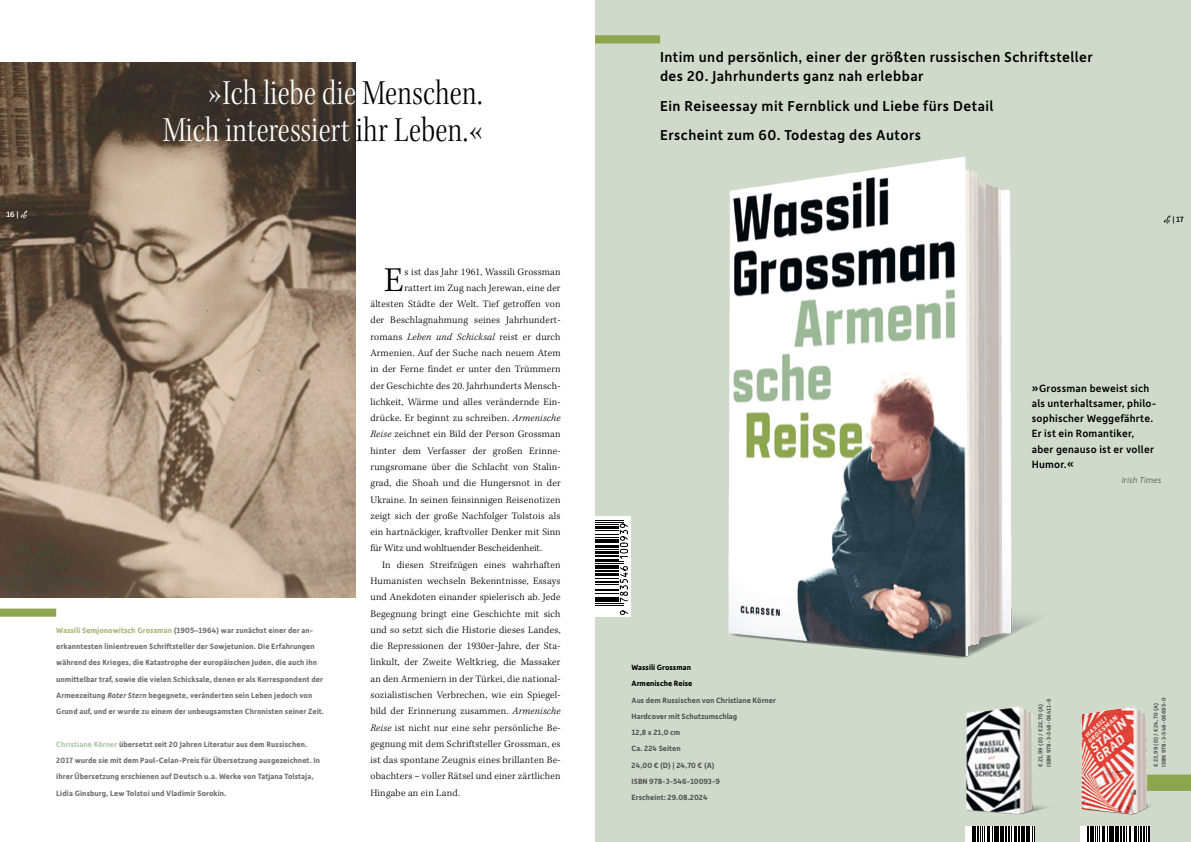
<style>
.page{position:relative;width:1191px;height:842px;background:#fff}
.page>*{position:absolute;margin:0;border:0;box-sizing:border-box;transform-origin:0 0}
.t1{font:36.6px/36.6px "Kepler Std Light Cn Subh";letter-spacing:.005em;color:#fff;text-align:right}
.t2{font:300 35.8px "Kepler Std";color:#000}
.t3{font:500 15.3px/18.3px "Depot New";letter-spacing:.03em;color:#000}
.t4{font:500 11.2px/15.3px "Depot New";letter-spacing:.02em;color:#000}
.t5{font:300 10.2px "Kepler Std";letter-spacing:.02em;color:#000}
.t6{font:300 10.2px "Kepler Std";color:#000}
.t7{font:italic 300 9.2px "Depot New";letter-spacing:.01em;color:#575756}
.t8{font:700 8.1px/16.3px "Depot New";letter-spacing:.01em;color:#706f6f}
.t9{font:700 8.1px/16.3px "Depot New";color:#575756}
.t10{font:700 8.1px/16.3px "Depot New";color:#000}
.t11{font:500 8.1px "Depot New";color:#000}
.t12{font:500 8.1px "Depot New";color:#fff}
.t13{font:700 6.1px/8.1px "Depot New";letter-spacing:.02em;color:#575756}
.s1{color:#000}
.s2{color:#a4b671}
.s3{font-style:italic}
.s4{color:#b0c5ab}
</style>
<div class="page">
<div style="left:595px;top:0;width:596px;height:842px;background:#cfdacb"></div>
<div style="left:595px;top:35px;width:65px;height:8px;background:#8da54f"></div>
<svg style="left:1163px;top:216px;width:7px;height:7px"></svg>
<div style="left:595px;top:516px;width:33px;height:100px;background:#fff"></div>
<svg style="left:595px;top:520px;width:35px;height:95px"></svg>
<img style="left:728px;top:156px;width:309px;height:502px">
<div style="left:1144px;top:775px;width:47px;height:16px;background:#8da54f"></div>
<div style="left:1080px;top:827px;width:69px;height:15px;background:#fff"></div>
<svg style="left:1087px;top:827px;width:63px;height:15px"></svg>
<div style="left:965px;top:827px;width:69px;height:15px;background:#fff"></div>
<svg style="left:972px;top:832px;width:63px;height:10px"></svg>
<img style="left:1081px;top:707px;width:81px;height:108px">
<img style="left:965px;top:706px;width:82px;height:126px">
<img style="left:0;top:63px;width:356px;height:535px">
<svg style="left:21px;top:211px;width:6px;height:7px"></svg>
<div style="left:0;top:608px;width:56px;height:9px;background:#8da54f"></div>
<p class="t12" style="left:7px;top:209px;width:13px">16 |</p>
<h1 class="t1" style="left:163px;top:75px;width:321px">»Ich liebe die <span class="s1">Menschen.<br></span>Mich interessiert <span class="s1">ihr Leben.«</span></h1>
<p class="t8" style="left:56px;top:622px;width:269px"><span class="s2">Wassili Semjonowitsch Grossman</span> (1905–1964) war zunächst einer der an&shy;erkanntesten linientreuen Schriftsteller der Sowjetunion. Die Erfahrungen während des Krieges, die Katastrophe der europäischen Juden, die auch ihn unmittelbar traf, sowie die vielen Schicksale, denen er als Korrespondent der Armeezeitung <span class="s3">Roter Stern</span> begegnete, veränderten sein Leben jedoch von Grund auf, und er wurde zu einem der unbeugsamsten Chronisten seiner Zeit.</p>
<p class="t8" style="left:56px;top:736px;width:265px"><span class="s4">Christiane Körner</span> übersetzt seit 20 Jahren Literatur aus dem Russischen.<br>2017 wurde sie mit dem Paul-Celan-Preis für Übersetzung ausgezeichnet. In ihrer Übersetzung erschienen auf Deutsch u. a. Werke von Tatjana Tolstaja, Lidia Ginsburg, Lew Tolstoi und Vladimir Sorokin.</p>
<h2 class="t2" style="left:384px;top:260px;width:21px">E</h2>
<p class="t5" style="left:404px;top:266px;width:157px">s ist das Jahr 1961, Wassili Grossman</p>
<p class="t5" style="left:404px;top:282px;width:157px">rattert im Zug nach Jerewan, eine der</p>
<p class="t5" style="left:370px;top:298px;width:192px">ältesten Städte der Welt. Tief getroffen von</p>
<p class="t5" style="left:370px;top:315px;width:192px">der Beschlagnahmung seines Jahrhundert-</p>
<p class="t5" style="left:370px;top:331px;width:192px">romans <span class="s3">Leben und Schicksal</span> reist er durch</p>
<p class="t5" style="left:370px;top:347px;width:192px">Armenien. Auf der Suche nach neuem Atem</p>
<p class="t5" style="left:370px;top:363px;width:192px">in der Ferne findet er unter den Trümmern</p>
<p class="t5" style="left:370px;top:380px;width:192px">der Geschichte des 20. Jahrhunderts Mensch-</p>
<p class="t5" style="left:370px;top:396px;width:192px">lichkeit, Wärme und alles verändernde Ein-</p>
<p class="t5" style="left:370px;top:412px;width:192px">drücke. Er beginnt zu schreiben. <span class="s3">Armenische</span></p>
<p class="t5" style="left:370px;top:429px;width:192px"><span class="s3">Reise</span> zeichnet ein Bild der Person Grossman</p>
<p class="t5" style="left:370px;top:445px;width:192px">hinter dem Verfasser der großen Erinne-</p>
<p class="t5" style="left:370px;top:461px;width:192px">rungsromane über die Schlacht von Stalin-</p>
<p class="t5" style="left:370px;top:477px;width:192px">grad, die Shoah und die Hungersnot in der</p>
<p class="t5" style="left:370px;top:494px;width:192px">Ukraine. In seinen feinsinnigen Reisenotizen</p>
<p class="t5" style="left:370px;top:510px;width:192px">zeigt sich der große Nachfolger Tolstois als</p>
<p class="t5" style="left:370px;top:526px;width:192px">ein hartnäckiger, kraftvoller Denker mit Sinn</p>
<p class="t6" style="left:370px;top:542px;width:173px">für Witz und wohltuender Bescheidenheit.</p>
<p class="t5" style="left:382px;top:559px;width:180px">In diesen Streifzügen eines wahrhaften</p>
<p class="t5" style="left:370px;top:575px;width:192px">Humanisten wechseln Bekenntnisse, Essays</p>
<p class="t5" style="left:370px;top:591px;width:192px">und Anekdoten einander spielerisch ab. Jede</p>
<p class="t5" style="left:370px;top:608px;width:192px">Begegnung bringt eine Geschichte mit sich</p>
<p class="t5" style="left:370px;top:624px;width:192px">und so setzt sich die Historie dieses Landes,</p>
<p class="t5" style="left:370px;top:640px;width:192px">die Repressionen der 1930er-Jahre, der Sta-</p>
<p class="t5" style="left:370px;top:656px;width:192px">linkult, der Zweite Weltkrieg, die Massaker</p>
<p class="t5" style="left:370px;top:673px;width:192px">an den Armeniern in der Türkei, die national-</p>
<p class="t5" style="left:370px;top:689px;width:192px">sozialistischen Verbrechen, wie ein Spiegel-</p>
<p class="t5" style="left:370px;top:705px;width:192px">bild der Erinnerung zusammen. <span class="s3">Armenische</span></p>
<p class="t5" style="left:370px;top:722px;width:192px"><span class="s3">Reise</span> ist nicht nur eine sehr persönliche Be-</p>
<p class="t5" style="left:370px;top:738px;width:192px">gegnung mit dem Schriftsteller Grossman, es</p>
<p class="t5" style="left:370px;top:754px;width:192px">ist das spontane Zeugnis eines brillanten Be-</p>
<p class="t5" style="left:370px;top:770px;width:192px">obachters – voller Rätsel und einer zärtlichen</p>
<p class="t5" style="left:370px;top:787px;width:91px">Hingabe an ein Land.</p>
<h3 class="t3" style="left:660px;top:48px;width:434px">Intim und persönlich, einer der größten russischen Schriftsteller des 20. Jahrhunderts ganz nah erlebbar</h3>
<h3 class="t3" style="left:660px;top:90px;width:335px;line-height:29.9px">Ein Reiseessay mit Fernblick und Liebe fürs Detail<br>Erscheint zum 60. Todestag des Autors</h3>
<p class="t11" style="left:1172px;top:214px;width:13px">| 17</p>
<p class="t4" style="left:1031px;top:380px;width:126px">»Grossman beweist sich als unterhaltsamer, philo&shy;sophischer Weggefährte.<br>Er ist ein Romantiker, aber genauso ist er voller<br>Humor.«</p>
<p class="t7" style="left:1121px;top:474px;width:41px">Irish Times</p>
<p class="t10" style="left:631px;top:659px;width:62px">Wassili Grossman<br>Armenische Reise</p>
<p class="t9" style="left:631px;top:691px;width:146px">Aus dem Russischen von Christiane Körner<br>Hardcover mit Schutzumschlag<br>12,8 x 21,0 cm<br>Ca. 224 Seiten<br>24,00 € (D) | 24,70 € (A)<br>ISBN 978-3-546-10093-9<br>Erscheint: 29.08.2024</p>
<p class="t13" style="left:1036px;top:767px;width:70px;rotate:-90deg">€ 21,99 (D) / €22,70 (A)<br>ISBN 978-3-548-06411-6</p>
<p class="t13" style="left:1151px;top:767px;width:71px;rotate:-90deg">€ 23,99 (D) / €24,70 (A)<br>ISBN 978-3-548-06695-0</p>
</div>
